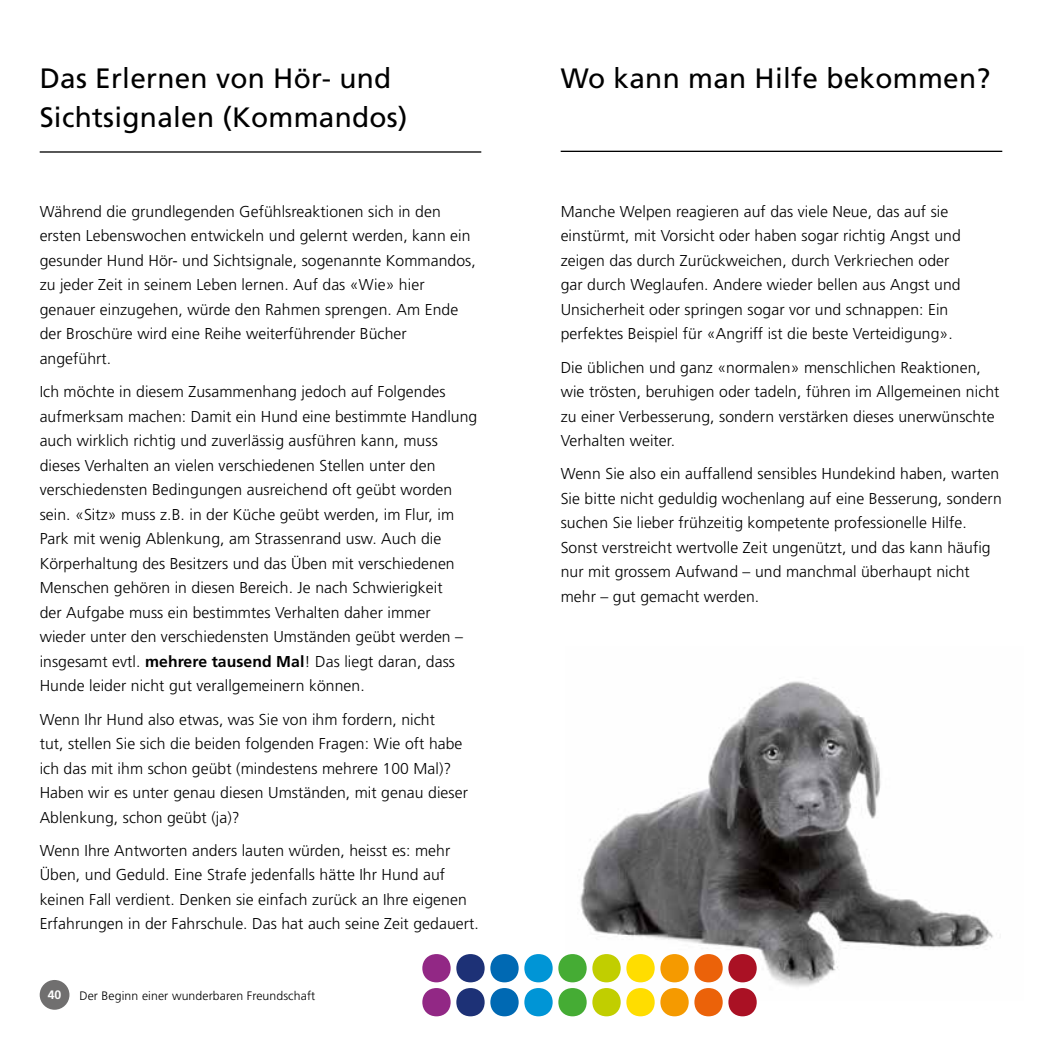
<style>
.page{position:relative;width:1042px;height:1042px;background:#fff}
.page>*{position:absolute;margin:0;border:0;box-sizing:border-box;transform-origin:0 0}
.t1{font:28px/38.5px "Frutiger";letter-spacing:.01em;color:#000}
.t2{font:300 15.75px/24.5px "Frutiger";letter-spacing:.005em;color:#000}
.t3{font:300 12.25px "Frutiger";letter-spacing:.01em;color:#000}
.t4{font:700 12.25px "Frutiger";color:#fff}
.s1{font-weight:700}
</style>
<div class="page">
<img style="left:565px;top:681px;width:428px;height:317px">
<hr style="left:40px;top:151px;width:441px;height:2px;background:#000">
<hr style="left:561px;top:151px;width:441px;height:1px;background:#000">
<div style="left:422px;top:954px;width:29px;height:28px;background:#922885;border-radius:50%"></div>
<div style="left:422px;top:988px;width:29px;height:28px;background:#922885;border-radius:50%"></div>
<div style="left:456px;top:954px;width:29px;height:28px;background:#1d3176;border-radius:50%"></div>
<div style="left:456px;top:988px;width:29px;height:28px;background:#1d3176;border-radius:50%"></div>
<div style="left:490px;top:954px;width:29px;height:28px;background:#0069b3;border-radius:50%"></div>
<div style="left:490px;top:988px;width:29px;height:28px;background:#0069b3;border-radius:50%"></div>
<div style="left:524px;top:954px;width:29px;height:28px;background:#0095d6;border-radius:50%"></div>
<div style="left:524px;top:988px;width:29px;height:28px;background:#0095d6;border-radius:50%"></div>
<div style="left:558px;top:954px;width:29px;height:28px;background:#45ac34;border-radius:50%"></div>
<div style="left:558px;top:988px;width:29px;height:28px;background:#45ac34;border-radius:50%"></div>
<div style="left:592px;top:954px;width:29px;height:28px;background:#c1ce00;border-radius:50%"></div>
<div style="left:592px;top:988px;width:29px;height:28px;background:#c1ce00;border-radius:50%"></div>
<div style="left:626px;top:954px;width:29px;height:28px;background:#fd0;border-radius:50%"></div>
<div style="left:626px;top:988px;width:29px;height:28px;background:#fd0;border-radius:50%"></div>
<div style="left:660px;top:954px;width:29px;height:28px;background:#f59a00;border-radius:50%"></div>
<div style="left:660px;top:988px;width:29px;height:28px;background:#f59a00;border-radius:50%"></div>
<div style="left:694px;top:954px;width:29px;height:28px;background:#eb6209;border-radius:50%"></div>
<div style="left:694px;top:988px;width:29px;height:28px;background:#eb6209;border-radius:50%"></div>
<div style="left:728px;top:954px;width:29px;height:28px;background:#aa1124;border-radius:50%"></div>
<div style="left:728px;top:988px;width:29px;height:28px;background:#aa1124;border-radius:50%"></div>
<div style="left:40px;top:980px;width:29px;height:29px;background:#706f6f;border-radius:50%"></div>
<h1 class="t1" style="left:40px;top:59px;width:369px">Das Erlernen von Hör- und<br>Sichtsignalen (Kommandos)</h1>
<p class="t2" style="left:40px;top:199px;width:438px">Während die grundlegenden Gefühlsreaktionen sich in den ersten Lebenswochen entwickeln und gelernt werden, kann ein gesunder Hund Hör- und Sichtsignale, sogenannte Kommandos, zu jeder Zeit in seinem Leben lernen. Auf das «Wie» hier genauer einzugehen, würde den Rahmen sprengen. Am Ende der Broschüre wird eine Reihe weiterführender Bücher angeführt.</p>
<p class="t2" style="left:40px;top:379px;width:439px">Ich möchte in diesem Zusammenhang jedoch auf Folgendes aufmerksam machen: Damit ein Hund eine bestimmte Handlung auch wirklich richtig und zuverlässig ausführen kann, muss dieses Verhalten an vielen verschiedenen Stellen unter den verschiedensten Bedingungen ausreichend oft geübt worden sein. «Sitz» muss z.B. in der Küche geübt werden, im Flur, im Park mit wenig Ablenkung, am Strassenrand usw. Auch die Körperhaltung des Besitzers und das Üben mit verschiedenen Menschen gehören in diesen Bereich. Je nach Schwierigkeit<br>der Aufgabe muss ein bestimmtes Verhalten daher immer wieder unter den verschiedensten Umständen geübt werden – insgesamt evtl. <span class="s1">mehrere tausend Mal</span>! Das liegt daran, dass Hunde leider nicht gut verallgemeinern können.</p>
<p class="t2" style="left:40px;top:707px;width:430px">Wenn Ihr Hund also etwas, was Sie von ihm fordern, nicht<br>tut, stellen Sie sich die beiden folgenden Fragen: Wie oft habe ich das mit ihm schon geübt (mindestens mehrere 100 Mal)?<br>Haben wir es unter genau diesen Umständen, mit genau dieser Ablenkung, schon geübt (ja)?</p>
<p class="t2" style="left:40px;top:838px;width:441px">Wenn Ihre Antworten anders lauten würden, heisst es: mehr Üben, und Geduld. Eine Strafe jedenfalls hätte Ihr Hund auf keinen Fall verdient. Denken sie einfach zurück an Ihre eigenen Erfahrungen in der Fahrschule. Das hat auch seine Zeit gedauert.</p>
<p class="t4" style="left:48px;top:988px;width:15px">40</p>
<p class="t3" style="left:79px;top:988px;width:237px">Der Beginn einer wunderbaren Freundschaft</p>
<h1 class="t1" style="left:561px;top:59px;width:431px">Wo kann man Hilfe bekommen?</h1>
<p class="t2" style="left:561px;top:199px;width:402px">Manche Welpen reagieren auf das viele Neue, das auf sie einstürmt, mit Vorsicht oder haben sogar richtig Angst und zeigen das durch Zurückweichen, durch Verkriechen oder gar durch Weglaufen. Andere wieder bellen aus Angst und Unsicherheit oder springen sogar vor und schnappen: Ein perfektes Beispiel für «Angriff ist die beste Verteidigung».</p>
<p class="t2" style="left:561px;top:355px;width:440px">Die üblichen und ganz «normalen» menschlichen Reaktionen, wie trösten, beruhigen oder tadeln, führen im Allgemeinen nicht zu einer Verbesserung, sondern verstärken dieses unerwünschte Verhalten weiter.</p>
<p class="t2" style="left:561px;top:462px;width:443px">Wenn Sie also ein auffallend sensibles Hundekind haben, warten Sie bitte nicht geduldig wochenlang auf eine Besserung, sondern suchen Sie lieber frühzeitig kompetente professionelle Hilfe.<br>Sonst verstreicht wertvolle Zeit ungenützt, und das kann häufig nur mit grossem Aufwand – und manchmal überhaupt nicht mehr – gut gemacht werden.</p>
</div>
